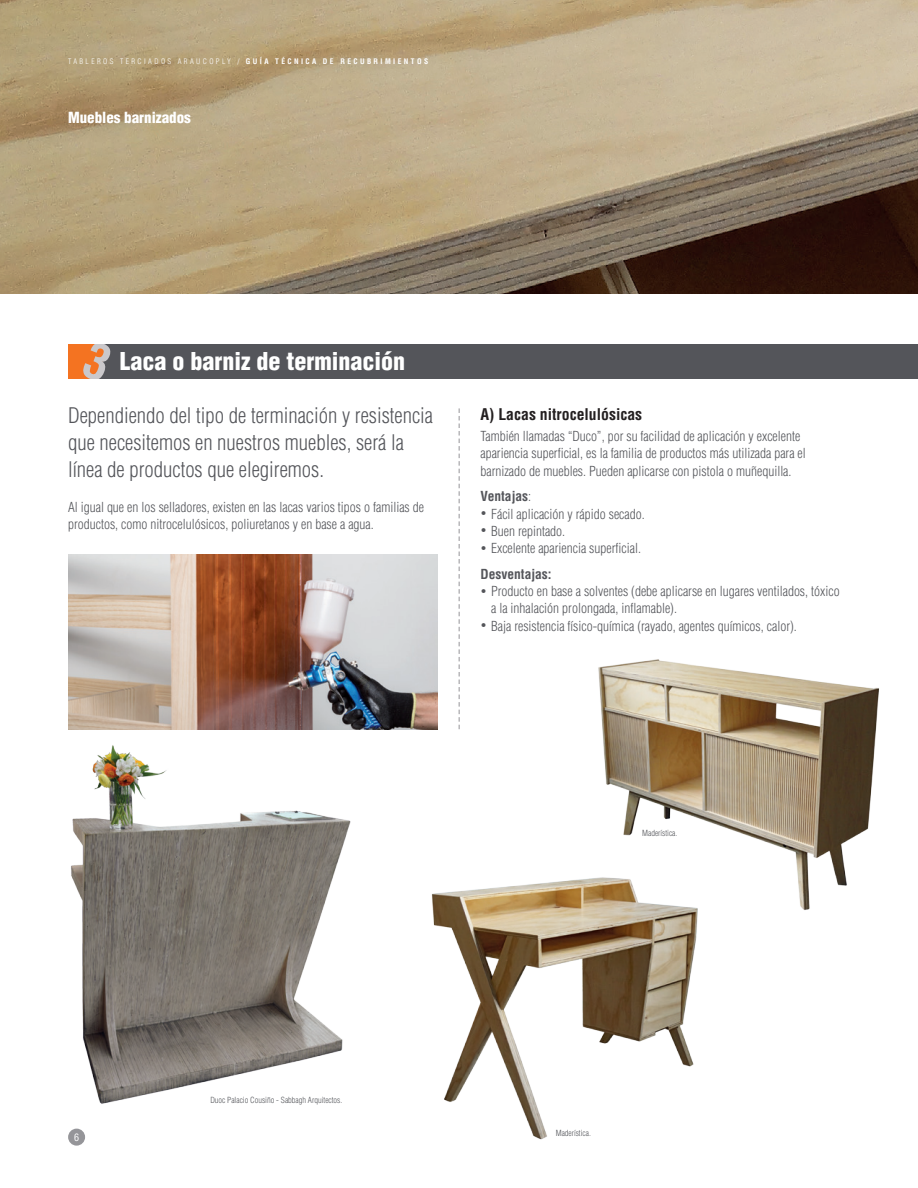
<style>
.page{position:relative;width:918px;height:1188px;background:#fff}
.page>*{position:absolute;margin:0;border:0;box-sizing:border-box;transform-origin:0 0}
.t1{font:900 condensed 24px "Helvetica LT Std";color:#fff}
.t2{font:300 condensed 21px/27px "Helvetica LT Std";color:#54555a}
.t3{font:700 condensed 15.75px "Helvetica LT Std";color:#231f20}
.t4{font:900 condensed 15px "Helvetica LT Std";color:#fff}
.t5{font:300 condensed 13.5px/17.2px "Helvetica LT Std";color:#54555a}
.t6{font:700 condensed 13.5px "Helvetica LT Std";color:#54555a}
.t7{font:condensed 10.05px "Helvetica LT Std";color:#fff}
.t8{font:300 condensed 8.25px "Helvetica LT Std";color:#54555a}
.t9{font:300 condensed 7.5px "Helvetica LT Std";letter-spacing:.32em;color:#fff}
.s1{font-weight:700}
.s2{font-weight:300}
.s3{font-size:10.5px}
</style>
<div class="page">
<img style="left:0;top:0;width:918px;height:293px">
<div style="left:68px;top:345px;width:850px;height:34px;background:#54555a"></div>
<img style="left:68px;top:555px;width:370px;height:174px">
<svg style="left:458px;top:408px;width:2px;height:321px"></svg>
<div style="left:68px;top:1129px;width:17px;height:17px;background:#959599;border-radius:50%"></div>
<img style="left:71px;top:745px;width:280px;height:359px">
<img style="left:598px;top:659px;width:281px;height:251px">
<img style="left:431px;top:863px;width:284px;height:277px">
<svg style="left:68px;top:344px;width:46px;height:35px"></svg>
<p class="t9" style="left:68px;top:56px;width:362px">TABLEROS TERCIADOS ARAUCOPLY / <span class="s1">GUÍA TÉCNICA DE RECUBRIMIENTOS</span></p>
<p class="t4" style="left:68px;top:108px;width:124px">Muebles barnizados</p>
<p class="t1" style="left:120px;top:346px;width:287px">Laca o barniz de terminación</p>
<p class="t2" style="left:68px;top:402px;width:367px">Dependiendo del tipo de terminación y resistencia que necesitemos en nuestros muebles, será la línea de productos que elegiremos.</p>
<p class="t5" style="left:68px;top:498px;width:358px">Al igual que en los selladores, existen en las lacas varios tipos o familias de productos, como nitrocelulósicos, poliuretanos y en base a agua.</p>
<p class="t3" style="left:480px;top:404px;width:163px">A) Lacas nitrocelulósicas</p>
<p class="t5" style="left:480px;top:428px;width:327px">También llamadas “Duco”, por su facilidad de aplicación y excelente apariencia superficial, es la familia de productos más utilizada para el barnizado de muebles. Pueden aplicarse con pistola o muñequilla.</p>
<p class="t6" style="left:480px;top:488px;width:52px">Ventajas<span class="s2">:</span></p>
<p class="t5" style="left:480px;top:505px;width:166px"><span class="s3">•</span> Fácil aplicación y rápido secado.</p>
<p class="t5" style="left:480px;top:522px;width:86px"><span class="s3">•</span> Buen repintado.</p>
<p class="t5" style="left:480px;top:540px;width:162px"><span class="s3">•</span> Excelente apariencia superficial.</p>
<p class="t6" style="left:480px;top:566px;width:73px">Desventajas:</p>
<p class="t5" style="left:480px;top:583px;width:361px"><span class="s3">•</span> Producto en base a solventes (debe aplicarse en lugares ventilados, tóxico</p>
<p class="t5" style="left:491px;top:600px;width:187px">a la inhalación prolongada, inflamable).</p>
<p class="t5" style="left:480px;top:617px;width:318px"><span class="s3">•</span> Baja resistencia físico-química (rayado, agentes químicos, calor).</p>
<p class="t8" style="left:642px;top:827px;width:37px">Maderística.</p>
<p class="t7" style="left:74px;top:1131px;width:7px">6</p>
<p class="t8" style="left:210px;top:1095px;width:133px">Duoc Palacio Cousiño - Sabbagh Arquitectos.</p>
<p class="t8" style="left:556px;top:1128px;width:37px">Maderística.</p>
</div>
